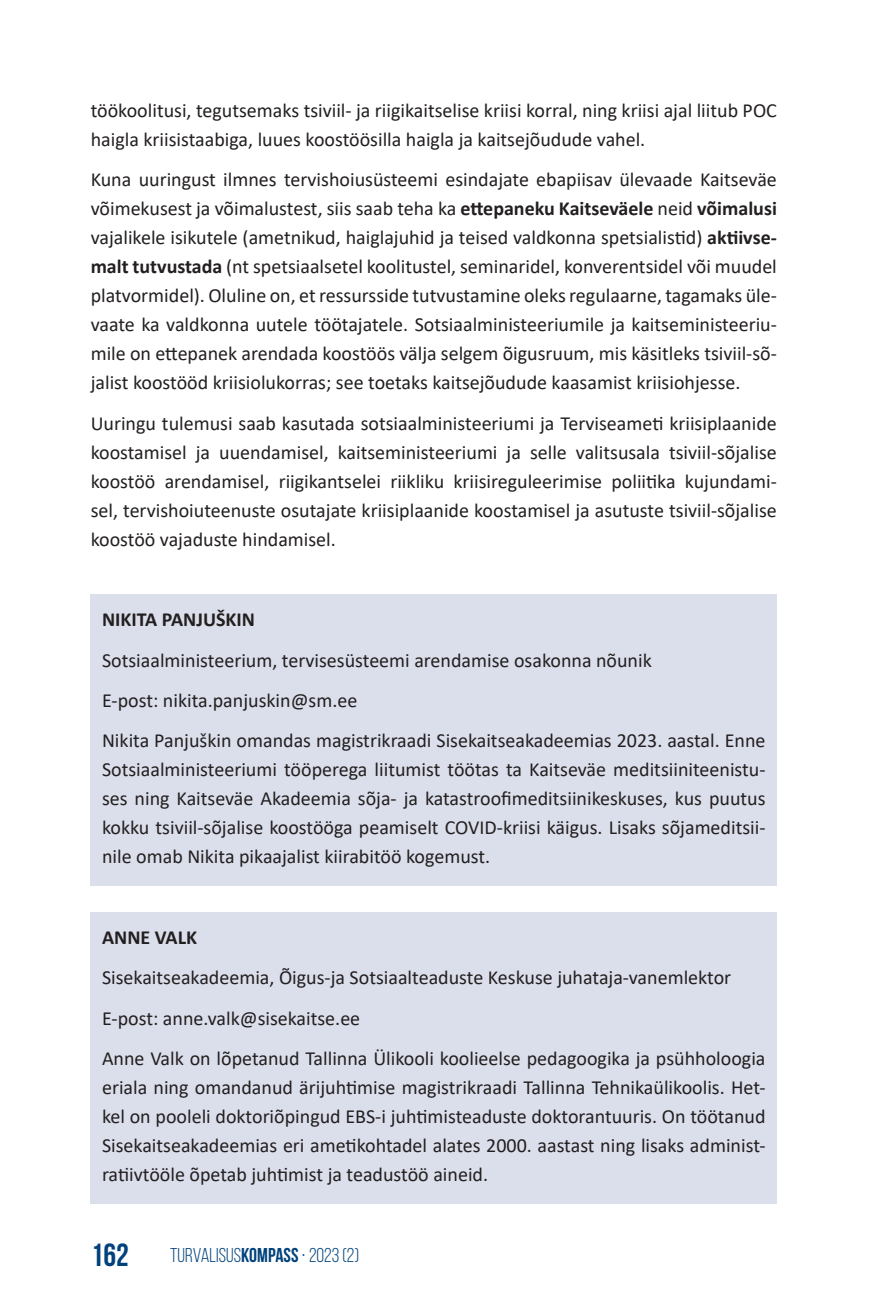
<style>
.page{position:relative;width:896px;height:1304px;background:#fff}
.page>*{position:absolute;margin:0;border:0;box-sizing:border-box;transform-origin:0 0}
.t1{font:700 32px "Bebas Neue";color:#01427c}
.txt_0{font:20px/29px "Calibri";color:#231f20;text-align:justify}
.txt_0_kast{font:20px/29px "Calibri";color:#231f20;text-align:justify}
.t2{font:20px "Bebas Neue";color:#01427c}
.txt_0_kast-2{font:700 20px "Calibri";color:#231f20}
.s1{font-weight:700}
.s2{font-weight:300}
</style>
<div class="page">
<div style="left:91px;top:594px;width:686px;height:54px;background:#dbdfeb"></div>
<div style="left:91px;top:635px;width:686px;height:54px;background:#dbdfeb"></div>
<div style="left:91px;top:675px;width:686px;height:54px;background:#dbdfeb"></div>
<div style="left:91px;top:715px;width:686px;height:170px;background:#dbdfeb"></div>
<div style="left:91px;top:912px;width:686px;height:54px;background:#dbdfeb"></div>
<div style="left:91px;top:952px;width:686px;height:54px;background:#dbdfeb"></div>
<div style="left:91px;top:993px;width:686px;height:54px;background:#dbdfeb"></div>
<div style="left:91px;top:1033px;width:686px;height:170px;background:#dbdfeb"></div>
<p class="txt_0" style="left:91px;top:95px;width:687px">töökoolitusi, tegutsemaks tsiviil- ja riigikaitselise kriisi korral, ning kriisi ajal liitub POC haigla kriisistaabiga, luues koostöösilla haigla ja kaitsejõudude vahel.</p>
<p class="txt_0" style="left:91px;top:165px;width:688px">Kuna uuringust ilmnes tervishoiusüsteemi esindajate ebapiisav ülevaade Kaitseväe võimekusest ja võimalustest, siis saab teha ka <span class="s1">ettepaneku Kaitseväele</span> neid <span class="s1">võimalusi </span>vajalikele isikutele (ametnikud, haiglajuhid ja teised valdkonna spetsialistid) <span class="s1">aktiivse&shy;malt tutvustada</span> (nt spetsiaalsetel koolitustel, seminaridel, konverentsidel või muudel platvormidel). Oluline on, et ressursside tutvustamine oleks regulaarne, tagamaks üle&shy;vaate ka valdkonna uutele töötajatele. Sotsiaalministeeriumile ja kaitseministeeriu&shy;mile on ettepanek arendada koostöös välja selgem õigusruum, mis käsitleks tsiviil-sõ&shy;jalist koostööd kriisiolukorras; see toetaks kaitsejõudude kaasamist kriisiohjesse.</p>
<p class="txt_0" style="left:91px;top:408px;width:687px">Uuringu tulemusi saab kasutada sotsiaalministeeriumi ja Terviseameti kriisiplaanide koostamisel ja uuendamisel, kaitseministeeriumi ja selle valitsusala tsiviil-sõjalise koostöö arendamisel, riigikantselei riikliku kriisireguleerimise poliitika kujundami&shy;sel, tervishoiuteenuste osutajate kriisiplaanide koostamisel ja asutuste tsiviil-sõjalise koostöö vajaduste hindamisel.</p>
<p class="txt_0_kast-2" style="left:102px;top:606px;width:154px">NIKITA PANJUŠKIN</p>
<p class="txt_0_kast" style="left:102px;top:645px;width:551px">Sotsiaalministeerium, tervisesüsteemi arendamise osakonna nõunik</p>
<p class="txt_0_kast" style="left:102px;top:685px;width:257px">E-post: nikita.panjuskin@sm.ee</p>
<p class="txt_0_kast" style="left:102px;top:726px;width:665px">Nikita Panjuškin omandas magistrikraadi Sisekaitseakadeemias 2023. aastal. Enne Sotsiaalministeeriumi tööperega liitumist töötas ta Kaitseväe meditsiiniteenistu&shy;ses ning Kaitseväe Akadeemia sõja- ja katastroofimeditsiinikeskuses, kus puutus kokku tsiviil-sõjalise koostööga peamiselt COVID-kriisi käigus. Lisaks sõjameditsii&shy;nile omab Nikita pikaajalist kiirabitöö kogemust.</p>
<p class="txt_0_kast-2" style="left:102px;top:923px;width:97px">ANNE VALK</p>
<p class="txt_0_kast" style="left:102px;top:963px;width:630px">Sisekaitseakadeemia, Õigus-ja Sotsiaalteaduste Keskuse juhataja-vanemlektor</p>
<p class="txt_0_kast" style="left:102px;top:1003px;width:260px">E-post: anne.valk@sisekaitse.ee</p>
<p class="txt_0_kast" style="left:102px;top:1043px;width:665px">Anne Valk on lõpetanud Tallinna Ülikooli koolieelse pedagoogika ja psühholoogia eriala ning omandanud ärijuhtimise magistrikraadi Tallinna Tehnikaülikoolis. Het&shy;kel on pooleli doktoriõpingud EBS-i juhtimisteaduste doktorantuuris. On töötanud Sisekaitseakadeemias eri ametikohtadel alates 2000. aastast ning lisaks administ&shy;ratiivtööle õpetab juhtimist ja teadustöö aineid.</p>
<h1 class="t1" style="left:91px;top:1237px;width:40px">162</h1>
<p class="t2" style="left:170px;top:1244px;width:190px">TURVALISUS<span class="s1">KOMPASS</span> <span class="s2">•</span> 2023 (2)</p>
</div>
